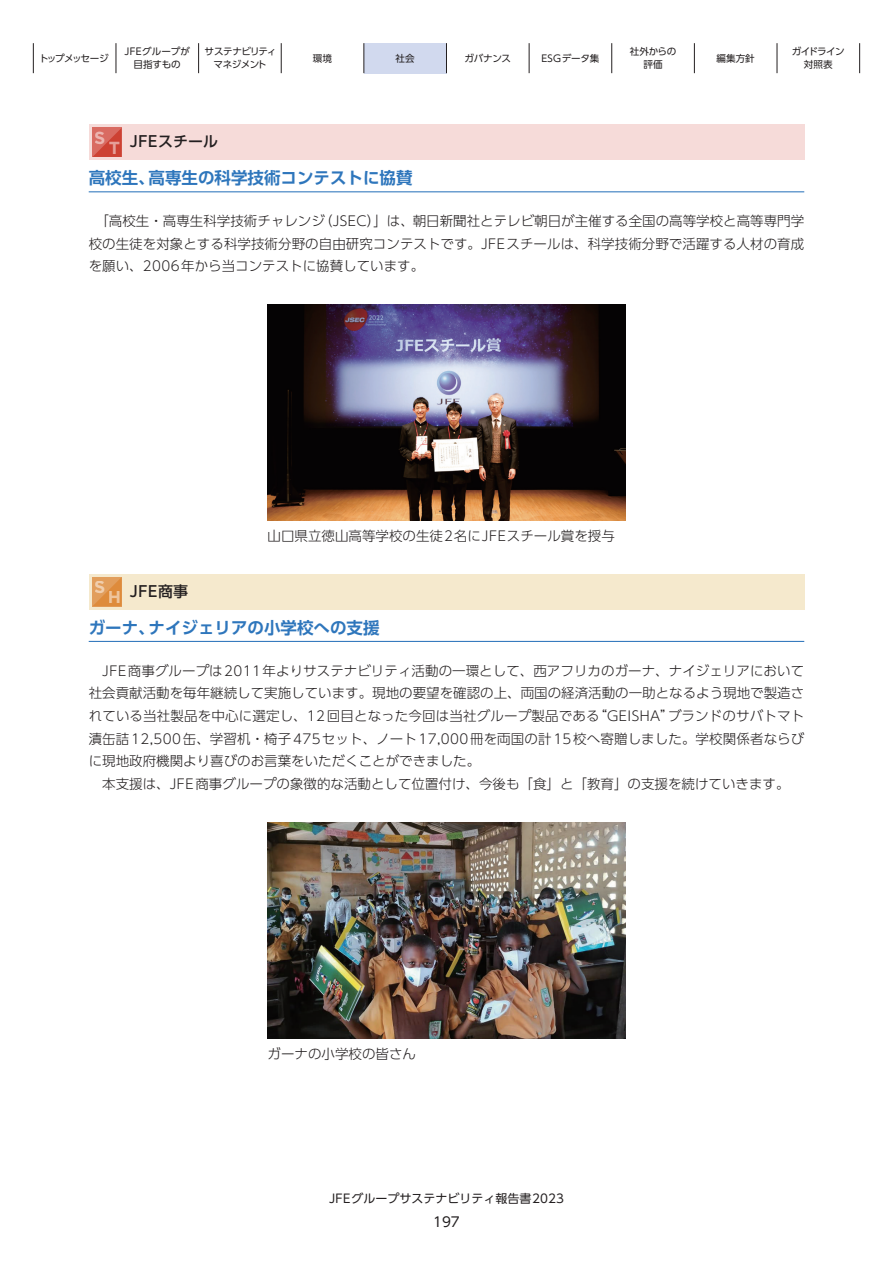
<style>
.page{position:relative;width:893px;height:1263px;background:#fff}
.page>*{position:absolute;margin:0;border:0;box-sizing:border-box;transform-origin:0 0}
.t1{font:700 17.4px "Gotham";color:#fff}
.t2{font:700 16.5px "UD Shin Go Pro De";color:#2e76bc}
.t3{font:500 15px "UD Shin Go Pro";letter-spacing:.03em;color:#231f20}
.t4{font:300 13.5px/22.5px "UD Shin Go Pro";color:#231f20;text-align:justify}
.t5{font:13.5px "UD Shin Go Pro";color:#231f20}
.t6{font:12px "UD Shin Go Pro";color:#231f20}
.t7{font:9.6px/12.8px "UD Shin Go Pro";letter-spacing:-.06em;color:#231f20;text-align:center}
.t8{font:9.6px/12.8px "UD Shin Go Pro";letter-spacing:-.025em;color:#231f20;text-align:center}
.t9{font:9.6px/12.8px "UD Shin Go Pro";color:#231f20;text-align:center}
.t10{font:9.6px "UD Shin Go Pro";letter-spacing:-.115em;color:#231f20}
.t11{font:9.6px "UD Shin Go Pro";letter-spacing:.015em;color:#231f20}
.s1{font-family:"Gotham";font-weight:700;font-size:17.4px;color:#fff}
</style>
<div class="page">
<div style="left:364px;top:43px;width:83px;height:30px;background:#d1d9ee"></div>
<hr style="left:33px;top:43px;width:1px;height:30px;background:#231f20">
<hr style="left:116px;top:43px;width:1px;height:30px;background:#231f20">
<hr style="left:198px;top:43px;width:1px;height:30px;background:#231f20">
<hr style="left:281px;top:43px;width:1px;height:30px;background:#231f20">
<hr style="left:364px;top:43px;width:1px;height:30px;background:#231f20">
<hr style="left:446px;top:43px;width:1px;height:30px;background:#231f20">
<hr style="left:529px;top:43px;width:1px;height:30px;background:#231f20">
<hr style="left:611px;top:43px;width:1px;height:30px;background:#231f20">
<hr style="left:694px;top:43px;width:1px;height:30px;background:#231f20">
<hr style="left:777px;top:43px;width:1px;height:30px;background:#231f20">
<hr style="left:859px;top:43px;width:1px;height:30px;background:#231f20">
<hr style="left:89px;top:191px;width:715px;height:1px;background:#2e76bc">
<div style="left:89px;top:124px;width:715px;height:36px;background:#f6dbd9"></div>
<svg style="left:93px;top:128px;width:29px;height:29px"></svg>
<img style="left:268px;top:305px;width:357px;height:216px">
<hr style="left:89px;top:641px;width:715px;height:1px;background:#2e76bc">
<div style="left:89px;top:574px;width:715px;height:35px;background:#f5e9cd"></div>
<svg style="left:93px;top:577px;width:29px;height:29px"></svg>
<img style="left:268px;top:822px;width:357px;height:216px">
<p class="t10" style="left:39px;top:50px;width:71px">トップメッセージ</p>
<p class="t9" style="left:125px;top:45px;width:67px">JFEグループが目指すもの</p>
<p class="t7" style="left:205px;top:45px;width:73px">サステナビリティマネジメント</p>
<p class="t8" style="left:313px;top:51px;width:21px">環境</p>
<p class="t8" style="left:396px;top:51px;width:21px">社会</p>
<p class="t8" style="left:464px;top:51px;width:48px">ガバナンス</p>
<p class="t11" style="left:541px;top:50px;width:60px">ESGデータ集</p>
<p class="t8" style="left:630px;top:45px;width:48px">社外からの評価</p>
<p class="t8" style="left:716px;top:51px;width:40px">編集方針</p>
<p class="t7" style="left:792px;top:45px;width:55px">ガイドライン対照表</p>
<p class="t1" style="left:95px;top:128px;width:13px">S</p>
<p class="t3" style="left:109px;top:129px;width:111px"><span class="s1">T</span> JFEスチール</p>
<p class="t2" style="left:89px;top:164px;width:325px">高校生、高専生の科学技術コンテストに協賛</p>
<p class="t4" style="left:89px;top:210px;width:717px;text-indent:7px">「高校生・高専生科学技術チャレンジ（JSEC）」は、朝日新聞社とテレビ朝日が主催する全国の高等学校と高等専門学校の生徒を対象とする科学技術分野の自由研究コンテストです。JFEスチールは、科学技術分野で活躍する人材の育成を願い、2006年から当コンテストに協賛しています。</p>
<p class="t1" style="left:95px;top:577px;width:13px">S</p>
<p class="t3" style="left:108px;top:579px;width:82px"><span class="s1">H</span> JFE商事</p>
<p class="t4" style="left:268px;top:525px;width:349px">山口県立徳山高等学校の生徒2名にJFEスチール賞を授与</p>
<p class="t2" style="left:89px;top:614px;width:292px">ガーナ、ナイジェリアの小学校への支援</p>
<p class="t4" style="left:89px;top:659px;width:717px;text-indent:14px">JFE商事グループは2011年よりサステナビリティ活動の一環として、西アフリカのガーナ、ナイジェリアにおいて社会貢献活動を毎年継続して実施しています。現地の要望を確認の上、両国の経済活動の一助となるよう現地で製造されている当社製品を中心に選定し、12回目となった今回は当社グループ製品である“GEISHA”ブランドのサバトマト漬缶詰12,500缶、学習机・椅子475セット、ノート17,000冊を両国の計15校へ寄贈しました。学校関係者ならびに現地政府機関より喜びのお言葉をいただくことができました。</p>
<p class="t4" style="left:102px;top:772px;width:689px">本支援は、JFE商事グループの象徴的な活動として位置付け、今後も「食」と「教育」の支援を続けていきます。</p>
<p class="t4" style="left:268px;top:1042px;width:150px">ガーナの小学校の皆さん</p>
<p class="t6" style="left:329px;top:1188px;width:236px">JFEグループサステナビリティ報告書2023</p>
<p class="t5" style="left:433px;top:1211px;width:28px">197</p>
</div>
